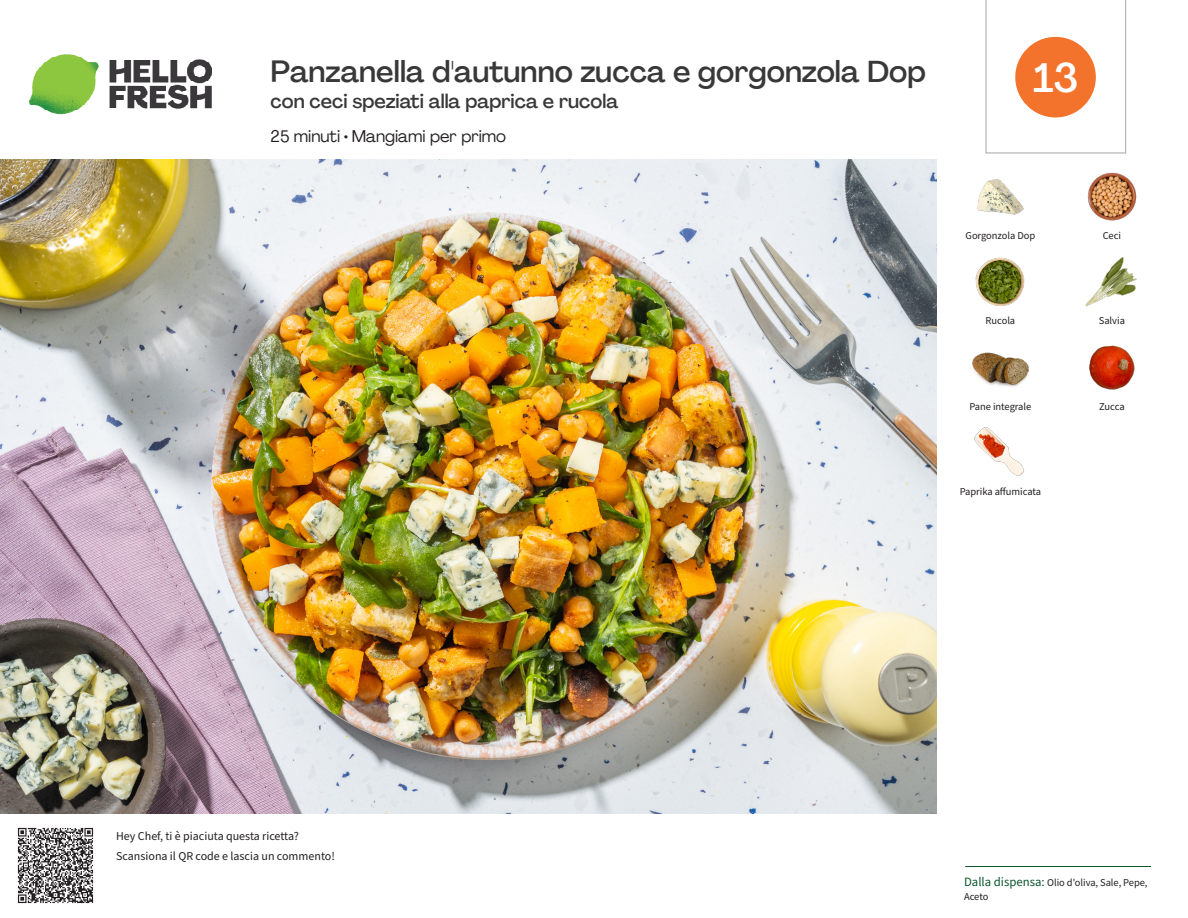
<style>
.page{position:relative;width:1188px;height:918px;background:#fff}
.page>*{position:absolute;margin:0;border:0;box-sizing:border-box;transform-origin:0 0}
._24_Recipe_Nr_Bag{font:500 40.5px "Agrandir";color:#fff}
._15_Titel_UK{font:500 30px "Agrandir";color:#383839}
._15_Titel_UK-2{font:500 19.5px "Agrandir";color:#383839}
._02_Box_Type{font:16.5px "Agrandir";color:#231f20}
._06_Before_Start{font:12px "Source Sans Pro";color:#231f20}
._18_FRONT_ingredients_UK{font:10.5px "Source Sans Pro";letter-spacing:-.005em;color:#231f20}
.t1{font:10.5px/13.5px "Source Sans Variable";letter-spacing:-.005em;color:#231f20}
.s1{font-family:"Source Sans Pro";font-size:12.75px;color:#0e572c}
</style>
<div class="page">
<img style="left:30px;top:54px;width:181px;height:61px">
<hr style="left:965px;top:866px;width:186px;height:1px;background:#0e572c">
<img style="left:0;top:159px;width:936px;height:655px">
<img style="left:1087px;top:172px;width:50px;height:49px">
<img style="left:977px;top:179px;width:47px;height:36px">
<img style="left:1085px;top:257px;width:52px;height:50px">
<img style="left:975px;top:257px;width:50px;height:49px">
<img style="left:1089px;top:345px;width:46px;height:45px">
<img style="left:972px;top:352px;width:57px;height:35px">
<img style="left:974px;top:427px;width:50px;height:49px">
<img style="left:17px;top:827px;width:77px;height:77px">
<svg style="left:985px;top:0;width:141px;height:154px"></svg>
<p class="_15_Titel_UK" style="left:271px;top:53px;width:657px">Panzanella d'autunno zucca e gorgonzola Dop</p>
<p class="_15_Titel_UK-2" style="left:271px;top:89px;width:349px">con ceci speziati alla paprica e rucola</p>
<p class="_02_Box_Type" style="left:271px;top:126px;width:237px">25 minuti • Mangiami per primo</p>
<p class="_24_Recipe_Nr_Bag" style="left:1033px;top:53px;width:46px">13</p>
<p class="_18_FRONT_ingredients_UK" style="left:966px;top:229px;width:71px">Gorgonzola Dop</p>
<p class="_18_FRONT_ingredients_UK" style="left:1103px;top:229px;width:20px">Ceci</p>
<p class="_18_FRONT_ingredients_UK" style="left:986px;top:314px;width:31px">Rucola</p>
<p class="_18_FRONT_ingredients_UK" style="left:1099px;top:314px;width:28px">Salvia</p>
<p class="_18_FRONT_ingredients_UK" style="left:970px;top:399px;width:63px">Pane integrale</p>
<p class="_18_FRONT_ingredients_UK" style="left:1099px;top:399px;width:27px">Zucca</p>
<p class="_18_FRONT_ingredients_UK" style="left:960px;top:485px;width:83px">Paprika affumicata</p>
<p class="_06_Before_Start" style="left:116px;top:828px;width:184px">Hey Chef, ti è piaciuta questa ricetta?</p>
<p class="_06_Before_Start" style="left:116px;top:848px;width:220px">Scansiona il QR code e lascia un commento!</p>
<p class="t1" style="left:964px;top:876px;width:185px"><span class="s1">Dalla dispensa:</span> Olio d'oliva, Sale, Pepe,<br>Aceto</p>
</div>
